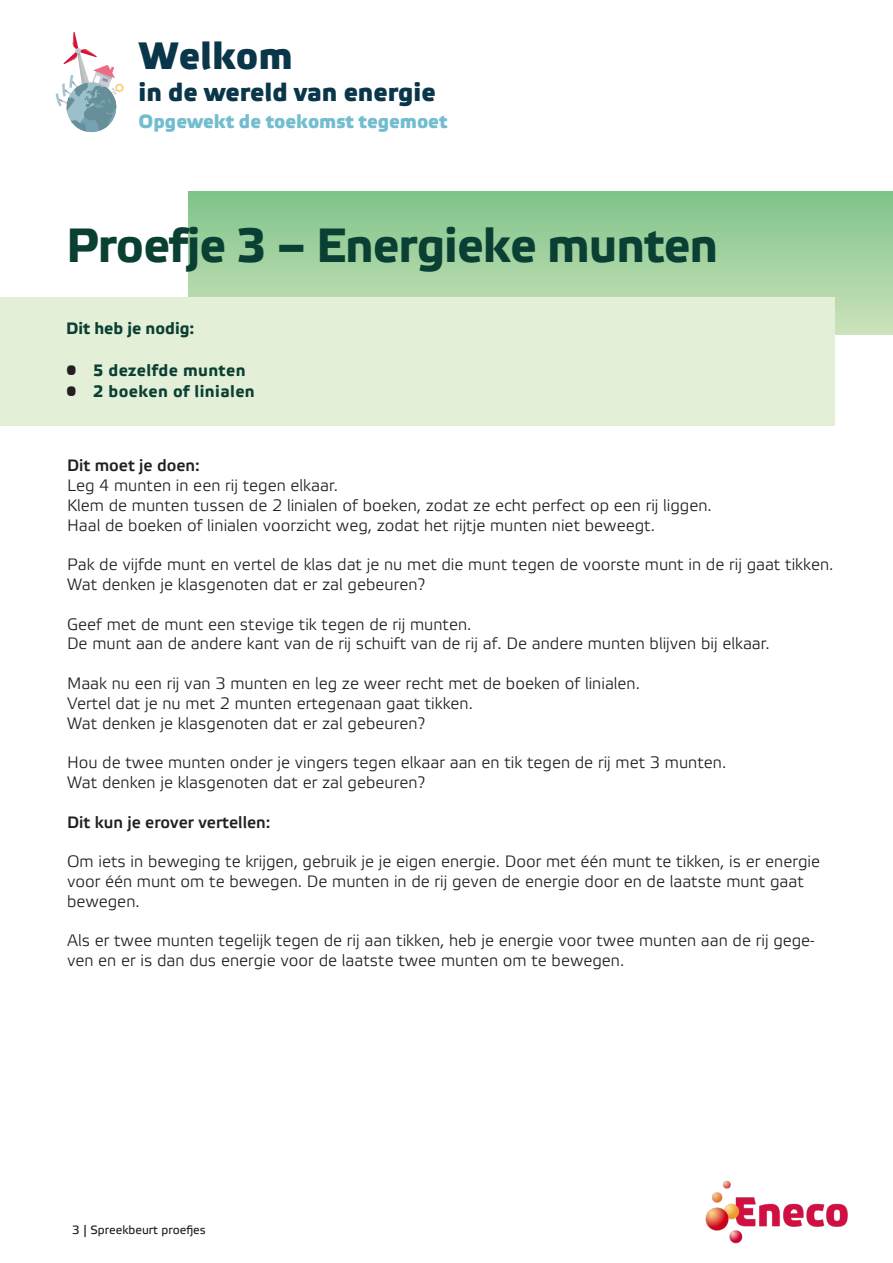
<style>
.page{position:relative;width:893px;height:1263px;background:#fff}
.page>*{position:absolute;margin:0;border:0;box-sizing:border-box;transform-origin:0 0}
.DH-titel_Eneco_2019{font:700 48px "Etelka Text Pro";letter-spacing:-.02em;color:#0a4033}
.t1{font:700 38.1px "Etelka Medium Pro";color:#0a364a}
.t2{font:700 25.35px "Etelka Medium Pro";color:#0a364a}
.t3{font:700 19.05px "Etelka Medium Pro";color:#73bdcf}
.platte_tekst_Eneco_1{font:16.5px/19.8px "Etelka Light Pro";color:#231f20}
.platte_tekst_Eneco_1-2{font:16.5px "Etelka Medium Pro";color:#231f20}
.platte_tekst_Eneco_1-3{font:700 16.5px "Etelka Text Pro";letter-spacing:.025em;color:#0a4033}
.platte_tekst_Eneco_1-4{font:700 16.5px "Etelka Text Pro";color:#0a4033}
.t4{font:12px "Etelka Text Pro";color:#231f20}
.s1{font-weight:400;font-size:18px;color:#231f20}
</style>
<div class="page">
<svg style="left:55px;top:31px;width:69px;height:102px"></svg>
<img style="left:705px;top:1180px;width:143px;height:64px">
<div style="left:188px;top:191px;width:705px;height:143px;background:linear-gradient(to bottom,#7ec389,#cfe4bd)"></div>
<div style="left:0;top:298px;width:834px;height:128px;background:#e4efd8"></div>
<h2 class="t1" style="left:139px;top:34px;width:156px">Welkom</h2>
<h3 class="t2" style="left:139px;top:78px;width:299px">in de wereld van energie</h3>
<p class="t3" style="left:139px;top:111px;width:310px">Opgewekt de toekomst tegemoet</p>
<p class="DH-titel_Eneco_2019" style="left:66px;top:219px;width:654px">Proefje 3 – Energieke munten</p>
<p class="platte_tekst_Eneco_1-4" style="left:66px;top:319px;width:130px">Dit heb je nodig:</p>
<p class="platte_tekst_Eneco_1-3" style="left:66px;top:361px;width:181px"><span class="s1">•</span> 5 dezelfde munten</p>
<p class="platte_tekst_Eneco_1-3" style="left:66px;top:382px;width:190px"><span class="s1">•</span> 2 boeken of linialen</p>
<p class="platte_tekst_Eneco_1-2" style="left:67px;top:456px;width:134px">Dit moet je doen:</p>
<p class="platte_tekst_Eneco_1" style="left:67px;top:476px;width:272px">Leg 4 munten in een rij tegen elkaar.</p>
<p class="platte_tekst_Eneco_1" style="left:67px;top:496px;width:646px">Klem de munten tussen de 2 linialen of boeken, zodat ze echt perfect op een rij liggen.</p>
<p class="platte_tekst_Eneco_1" style="left:67px;top:516px;width:589px">Haal de boeken of linialen voorzicht weg, zodat het rijtje munten niet beweegt.</p>
<p class="platte_tekst_Eneco_1" style="left:67px;top:556px;width:768px">Pak de vijfde munt en vertel de klas dat je nu met die munt tegen de voorste munt in de rij gaat tikken.</p>
<p class="platte_tekst_Eneco_1" style="left:67px;top:575px;width:360px">Wat denken je klasgenoten dat er zal gebeuren?</p>
<p class="platte_tekst_Eneco_1" style="left:67px;top:615px;width:406px">Geef met de munt een stevige tik tegen de rij munten.</p>
<p class="platte_tekst_Eneco_1" style="left:67px;top:635px;width:704px">De munt aan de andere kant van de rij schuift van de rij af. De andere munten blijven bij elkaar.</p>
<p class="platte_tekst_Eneco_1" style="left:67px;top:674px;width:574px">Maak nu een rij van 3 munten en leg ze weer recht met de boeken of linialen.</p>
<p class="platte_tekst_Eneco_1" style="left:67px;top:694px;width:407px">Vertel dat je nu met 2 munten ertegenaan gaat tikken.</p>
<p class="platte_tekst_Eneco_1" style="left:67px;top:714px;width:360px">Wat denken je klasgenoten dat er zal gebeuren?</p>
<p class="platte_tekst_Eneco_1" style="left:67px;top:754px;width:661px">Hou de twee munten onder je vingers tegen elkaar aan en tik tegen de rij met 3 munten.</p>
<p class="platte_tekst_Eneco_1" style="left:67px;top:773px;width:360px">Wat denken je klasgenoten dat er zal gebeuren?</p>
<p class="platte_tekst_Eneco_1-2" style="left:67px;top:813px;width:205px">Dit kun je erover vertellen:</p>
<p class="platte_tekst_Eneco_1" style="left:67px;top:853px;width:755px">Om iets in beweging te krijgen, gebruik je je eigen energie. Door met één munt te tikken, is er energie voor één munt om te bewegen. De munten in de rij geven de energie door en de laatste munt gaat bewegen.</p>
<p class="platte_tekst_Eneco_1" style="left:67px;top:932px;width:749px">Als er twee munten tegelijk tegen de rij aan tikken, heb je energie voor twee munten aan de rij gege&shy;ven en er is dan dus energie voor de laatste twee munten om te bewegen.</p>
<p class="t4" style="left:72px;top:1224px;width:135px">3 | Spreekbeurt proefjes</p>
</div>
